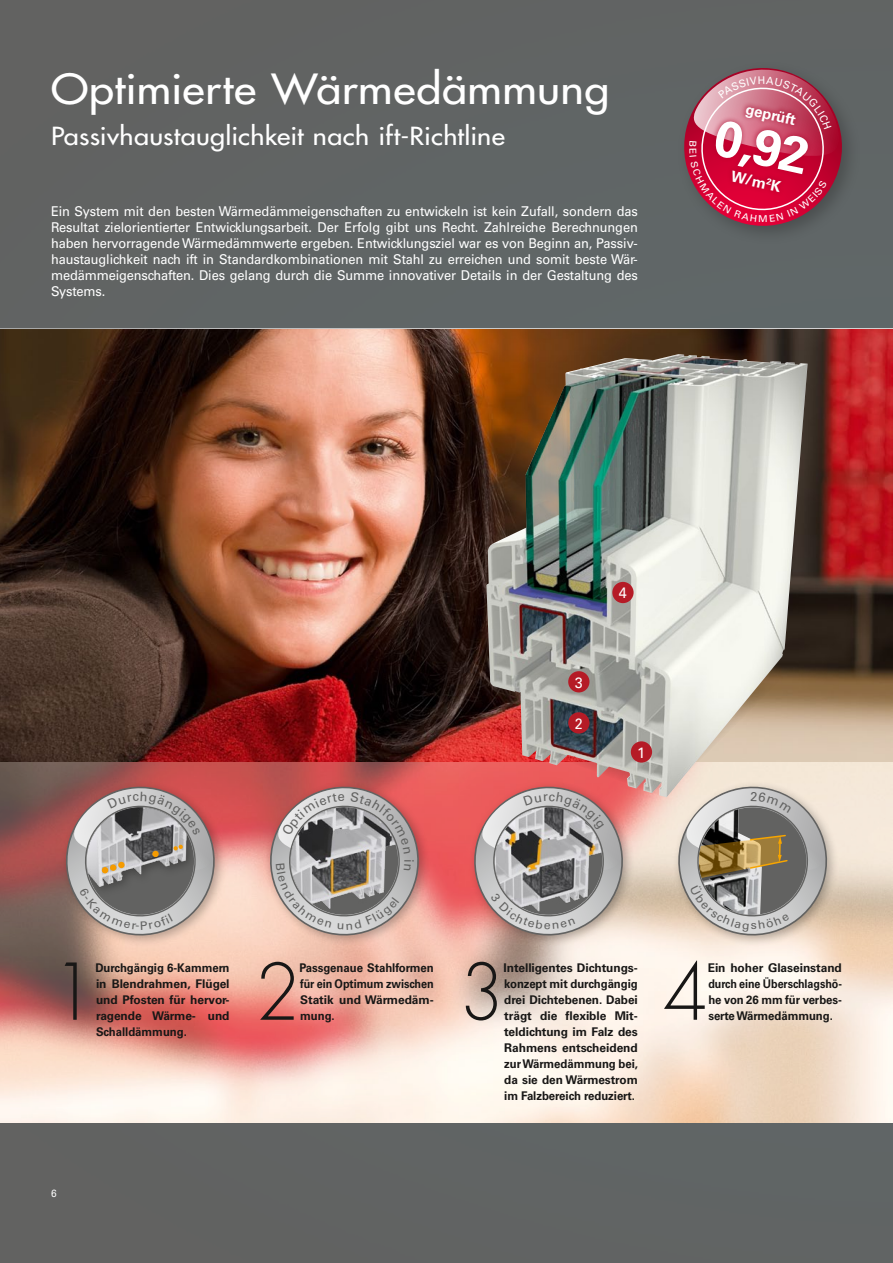
<style>
.page{position:relative;width:893px;height:1263px;background:#616463}
.page>*{position:absolute;margin:0;border:0;box-sizing:border-box;transform-origin:0 0}
.t1{font:300 75.9px "Futura CE";color:#181716;scale:.95 1}
.t2{font:700 51px "Univers CE";color:#fff}
.t3{font:40.5px "Futura LT";letter-spacing:.01em;color:#fff;scale:1.11 1}
.t4{font:24.3px "Futura LT";letter-spacing:.01em;color:#fff;scale:1.11 1}
.t5{font:700 15px "Univers CE";color:#fff}
.t6{font:500 15px "Univers CE";color:#fff;scale:.95 1}
.t7{font:500 15px "Univers CE";color:#fff}
.t8{font:13.5px/16px "Univers LT";letter-spacing:-.01em;color:#fff;text-align:justify;scale:.95 1}
.t9{font:13.05px "Univers LT";color:#626261}
.t10{font:700 12px/16px "Univers LT";letter-spacing:-.005em;color:#181716;text-align:justify}
.t11{font:700 12px/16px "Univers LT";letter-spacing:-.005em;color:#181716;text-align:justify;scale:.95 1}
.t12{font:10.5px "Univers LT";color:#fff;scale:.95 1}
.t13{font:9.45px "Univers LT";color:#fff;scale:1.08 1}
</style>
<div class="page">
<img style="left:0;top:329px;width:893px;height:434px">
<div style="left:676px;top:60px;width:186px;height:186px;background:#606565"></div>
<svg style="left:0;top:763px;width:727px;height:360px;background:#e4b9ae"></svg>
<img style="left:486px;top:354px;width:322px;height:443px">
<div style="left:612px;top:582px;width:22px;height:21px;background:#b51b26;border-radius:50%"></div>
<div style="left:568px;top:671px;width:21px;height:21px;background:#b51b26;border-radius:50%"></div>
<div style="left:568px;top:712px;width:21px;height:21px;background:#b51b26;border-radius:50%"></div>
<div style="left:631px;top:741px;width:21px;height:22px;background:#b51b26;border-radius:50%"></div>
<img style="left:727px;top:368px;width:166px;height:895px">
<div style="left:264px;top:781px;width:167px;height:166px;background:#181716;opacity:.3"></div>
<div style="left:60px;top:781px;width:167px;height:166px;background:#181716;opacity:.3"></div>
<div style="left:468px;top:781px;width:167px;height:166px;background:#181716;opacity:.3"></div>
<div style="left:672px;top:781px;width:167px;height:166px;background:#181716;opacity:.3"></div>
<svg style="left:684px;top:68px;width:165px;height:164px"></svg>
<svg style="left:262px;top:778px;width:165px;height:164px;background:#b79894"></svg>
<svg style="left:58px;top:778px;width:165px;height:164px;background:#a8908c"></svg>
<svg style="left:466px;top:778px;width:165px;height:164px;background:#bb9997"></svg>
<svg style="left:670px;top:778px;width:165px;height:164px;background:#b6ada1"></svg>
<h3 class="t3" style="left:51px;top:62px;width:505px">Optimierte Wärmedämmung</h3>
<h3 class="t4" style="left:51px;top:120px;width:410px">Passivhaustauglichkeit nach ift-Richtline</h3>
<p class="t8" style="left:51px;top:203px;width:619px">Ein System mit den besten Wärmedämmeigenschaften zu entwickeln ist kein Zufall, sondern das Resultat zielorientierter Entwicklungsarbeit. Der Erfolg gibt uns Recht. Zahlreiche Berechnungen haben hervorragende Wärmedämmwerte ergeben. Entwicklungsziel war es von Beginn an, Passiv&shy;haustauglichkeit nach ift in Standardkombinationen mit Stahl zu erreichen und somit beste Wär&shy;medämmeigenschaften. Dies gelang durch die Summe innovativer Details in der Gestaltung des Systems.</p>
<p class="t5" style="left:747px;top:100px;width:53px;rotate:12deg">geprüft</p>
<h2 class="t2" style="left:721px;top:107px;width:97px;rotate:12deg">0,92</h2>
<p class="t5" style="left:733px;top:168px;width:52px;rotate:12deg">W/m K</p>
<p class="t13" style="left:758px;top:213px;width:9px">m</p>
<p class="t9" style="left:417px;top:859px;width:5px;rotate:90deg">i</p>
<p class="t6" style="left:575px;top:673px;width:10px">3</p>
<p class="t6" style="left:575px;top:715px;width:10px">2</p>
<p class="t6" style="left:619px;top:584px;width:10px">4</p>
<p class="t7" style="left:637px;top:744px;width:10px">1</p>
<h1 class="t1" style="left:51px;top:943px;width:49px">1</h1>
<p class="t11" style="left:95px;top:959px;width:143px">Durchgängig 6-Kammern in Blendrahmen, Flügel und Pfosten für hervor&shy;ragende Wärme- und Schalldämmung.</p>
<h1 class="t1" style="left:255px;top:943px;width:49px">2</h1>
<p class="t11" style="left:299px;top:959px;width:143px">Passgenaue Stahlformen für ein Optimum zwischen Statik und Wärmedäm&shy;mung.</p>
<h1 class="t1" style="left:459px;top:943px;width:49px">3</h1>
<p class="t10" style="left:504px;top:959px;width:136px">Intelligentes Dichtungs&shy;konzept mit durchgängig drei Dichtebenen. Dabei trägt die flexible Mit&shy;teldichtung im Falz des Rahmens entscheidend zur Wärmedämmung bei, da sie den Wärmestrom im Falzbereich reduziert.</p>
<h1 class="t1" style="left:663px;top:943px;width:49px">4</h1>
<p class="t10" style="left:708px;top:959px;width:136px">Ein hoher Glaseinstand durch eine Überschlagshö&shy;he von 26 mm für verbes&shy;serte Wärmedämmung.</p>
<p class="t12" style="left:51px;top:1187px;width:7px">6</p>
</div>
